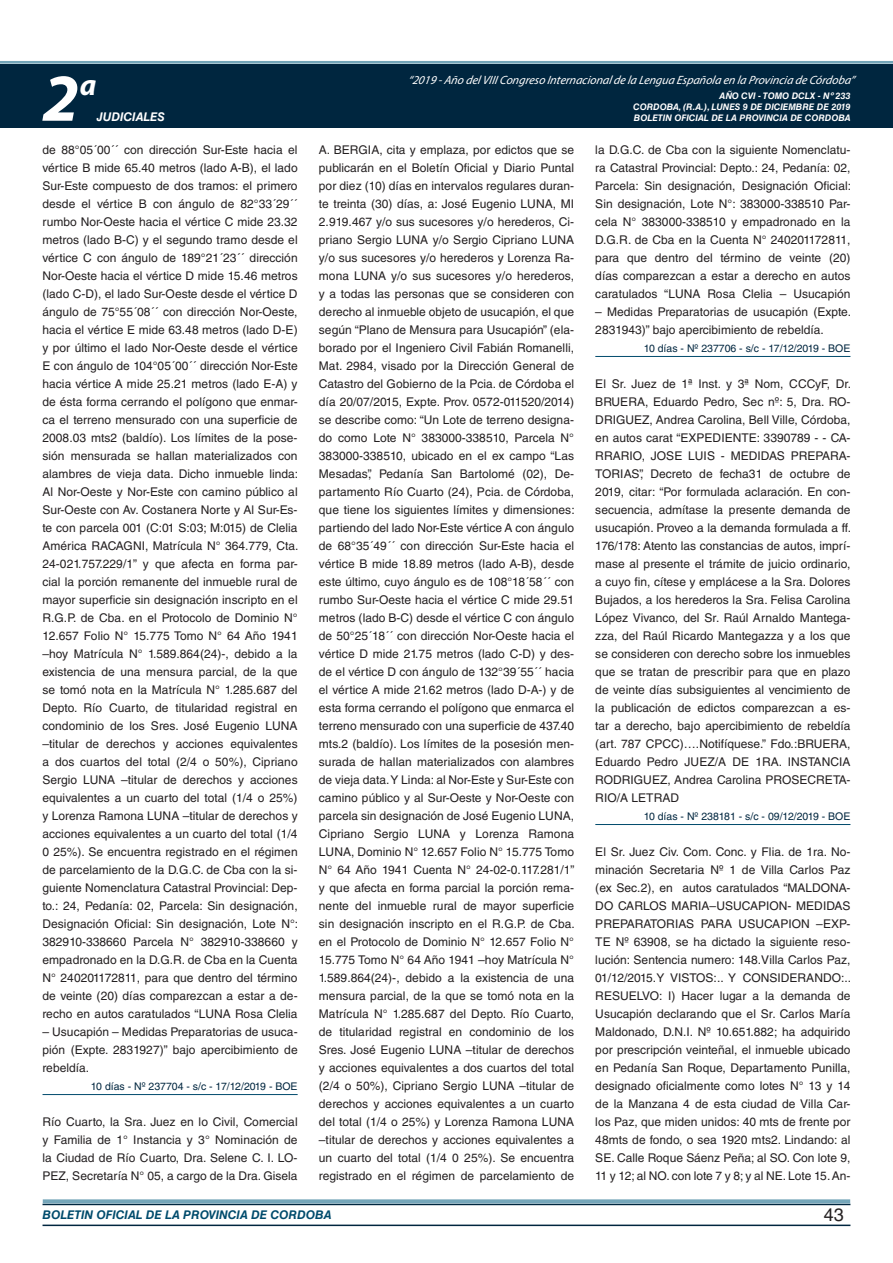
<style>
.page{position:relative;width:893px;height:1263px;background:#fff}
.page>*{position:absolute;margin:0;border:0;box-sizing:border-box;transform-origin:0 0}
.t1{font:italic 700 67.5px "Myriad Pro";color:#fff}
.t2{font:italic 700 30px "Myriad Pro";color:#fff}
.t3{font:18px "Helvetica LT Std";color:#231f20}
.t4{font:12px/18px "Helvetica LT Std";letter-spacing:.005em;color:#231f20;text-align:justify}
.t5{font:italic 12px "Myriad Pro";color:#fff}
.t6{font:italic 700 12px "Helvetica LT Std";color:#004b6c}
.t7{font:italic 700 12px "Helvetica LT Std";color:#fff}
.t8{font:10.5px "Helvetica LT Std";color:#00263f}
.t9{font:italic 700 9px/10.8px "Helvetica LT Std";color:#fff;text-align:right}
</style>
<div class="page">
<div style="left:0;top:61px;width:893px;height:6px;background:#fff;opacity:.75"></div>
<div style="left:0;top:64px;width:893px;height:64px;background:#00263f"></div>
<hr style="left:43px;top:1224px;width:807px;height:2px;background:#00263f">
<div style="left:42px;top:1198px;width:809px;height:8px;background:#fff;opacity:.75"></div>
<hr style="left:43px;top:1094px;width:255px;height:1px;background:#004b6c">
<hr style="left:595px;top:356px;width:255px;height:1px;background:#004b6c">
<hr style="left:595px;top:824px;width:255px;height:1px;background:#004b6c">
<h2 class="t2" style="left:80px;top:66px;width:18px">a</h2>
<p class="t5" style="left:408px;top:72px;width:448px">“2019 -Año delVIIICongreso Internacionalde la Lengua Esp añola en la Provincia de Córdoba”</p>
<h1 class="t1" style="left:43px;top:54px;width:38px">2</h1>
<p class="t9" style="left:633px;top:91px;width:219px">AÑO CVI - TOMO DCLX - Nº 233<br>CORDOBA, (R.A.), LUNES 9 DE DICIEMBRE DE 2019</p>
<p class="t7" style="left:97px;top:110px;width:70px">JUDICIALES</p>
<p class="t9" style="left:634px;top:112px;width:218px">BOLETIN OFICIAL DE LA PROVINCIA DE CORDOBA</p>
<p class="t4" style="left:43px;top:141px;width:257px">de 88°05´00´´ con dirección Sur-Este hacia el vértice B mide 65.40 metros (lado A-B), el lado Sur-Este compuesto de dos tramos: el primero desde el vértice B con ángulo de 82°33´29´´ rumbo Nor-Oeste hacia el vértice C mide 23.32 metros (lado B-C) y el segundo tramo desde el vértice C con ángulo de 189°21´23´´ dirección Nor-Oeste hacia el vértice D mide 15.46 metros (lado C-D), el lado Sur-Oeste desde el vértice D ángulo de 75°55´08´´ con dirección Nor-Oeste, hacia el vértice E mide 63.48 metros (lado D-E) y por último el lado Nor-Oeste desde el vértice E con ángulo de 104°05´00´´ dirección Nor-Este hacia vértice A mide 25.21 metros (lado E-A) y de ésta forma cerrando el polígono que enmar&shy;ca el terreno mensurado con una superficie de 2008.03 mts2 (baldío). Los límites de la pose&shy;sión mensurada se hallan materializados con alambres de vieja data. Dicho inmueble linda:<br>Al Nor-Oeste y Nor-Este con camino público al Sur-Oeste con Av. Costanera Norte y Al Sur-Es&shy;te con parcela 001 (C:01 S:03; M:015) de Clelia América RACAGNI, Matrícula N° 364.779, Cta.<br>24-021.757.229/1” y que afecta en forma par&shy;cial la porción remanente del inmueble rural de mayor superficie sin designación inscripto en el R.G.P. de Cba. en el Protocolo de Dominio N° 12.657 Folio N° 15.775 Tomo N° 64 Año 1941 –hoy Matrícula N° 1.589.864(24)-, debido a la existencia de una mensura parcial, de la que se tomó nota en la Matrícula N° 1.285.687 del Depto. Río Cuarto, de titularidad registral en condominio de los Sres. José Eugenio LUNA –titular de derechos y acciones equivalentes a dos cuartos del total (2/4 o 50%), Cipriano Sergio LUNA –titular de derechos y acciones equivalentes a un cuarto del total (1/4 o 25%) y Lorenza Ramona LUNA –titular de derechos y acciones equivalentes a un cuarto del total (1/4<br>0 25%). Se encuentra registrado en el régimen de parcelamiento de la D.G.C. de Cba con la si&shy;guiente Nomenclatura Catastral Provincial: Dep&shy;to.: 24, Pedanía: 02, Parcela: Sin designación, Designación Oficial: Sin designación, Lote N°:<br>382910-338660 Parcela N° 382910-338660 y empadronado en la D.G.R. de Cba en la Cuenta N° 240201172811, para que dentro del término de veinte (20) días comparezcan a estar a de&shy;recho en autos caratulados “LUNA Rosa Clelia</p>
<p class="t4" style="left:43px;top:1023px;width:257px">– Usucapión – Medidas Preparatorias de usuca&shy;pión (Expte. 2831927)” bajo apercibimiento de rebeldía.</p>
<p class="t8" style="left:91px;top:1080px;width:208px">10 días - Nº 237704 - s/c - 17/12/2019 - BOE</p>
<p class="t4" style="left:43px;top:1113px;width:257px">Río Cuarto, la Sra. Juez en lo Civil, Comercial y Familia de 1° Instancia y 3° Nominación de la Ciudad de Río Cuarto, Dra. Selene C. I. LO-PEZ, Secretaría N° 05, a cargo de la Dra. Gisela</p>
<p class="t4" style="left:319px;top:141px;width:257px">A. BERGIA, cita y emplaza, por edictos que se publicarán en el Boletín Oficial y Diario Puntal por diez (10) días en intervalos regulares duran&shy;te treinta (30) días, a: José Eugenio LUNA, MI 2.919.467 y/o sus sucesores y/o herederos, Ci&shy;priano Sergio LUNA y/o Sergio Cipriano LUNA y/o sus sucesores y/o herederos y Lorenza Ra&shy;mona LUNA y/o sus sucesores y/o herederos, y a todas las personas que se consideren con derecho al inmueble objeto de usucapión, el que según “Plano de Mensura para Usucapión” (ela&shy;borado por el Ingeniero Civil Fabián Romanelli, Mat. 2984, visado por la Dirección General de Catastro del Gobierno de la Pcia. de Córdoba el día 20/07/2015, Expte. Prov. 0572-011520/2014) se describe como: “Un Lote de terreno designa&shy;do como Lote N° 383000-338510, Parcela N° 383000-338510, ubicado en el ex campo “Las Mesadas”, Pedanía San Bartolomé (02), De&shy;partamento Río Cuarto (24), Pcia. de Córdoba, que tiene los siguientes límites y dimensiones: partiendo del lado Nor-Este vértice A con ángulo de 68°35´49´´ con dirección Sur-Este hacia el vértice B mide 18.89 metros (lado A-B), desde este último, cuyo ángulo es de 108°18´58´´ con rumbo Sur-Oeste hacia el vértice C mide 29.51 metros (lado B-C) desde el vértice C con ángulo de 50°25´18´´ con dirección Nor-Oeste hacia el vértice D mide 21.75 metros (lado C-D) y des&shy;de el vértice D con ángulo de 132°39´55´´ hacia el vértice A mide 21.62 metros (lado D-A-) y de esta forma cerrando el polígono que enmarca el terreno mensurado con una superficie de 437.40 mts.2 (baldío). Los límites de la posesión men&shy;surada de hallan materializados con alambres de vieja data. Y Linda: al Nor-Este y Sur-Este con camino público y al Sur-Oeste y Nor-Oeste con parcela sin designación de José Eugenio LUNA, Cipriano Sergio LUNA y Lorenza Ramona LUNA, Dominio N° 12.657 Folio N° 15.775 Tomo N° 64 Año 1941 Cuenta N° 24-02-0.117.281/1” y que afecta en forma parcial la porción rema&shy;nente del inmueble rural de mayor superficie sin designación inscripto en el R.G.P. de Cba. en el Protocolo de Dominio N° 12.657 Folio N° 15.775 Tomo N° 64 Año 1941 –hoy Matrícula N° 1.589.864(24)-, debido a la existencia de una mensura parcial, de la que se tomó nota en la Matrícula N° 1.285.687 del Depto. Río Cuarto, de titularidad registral en condominio de los Sres. José Eugenio LUNA –titular de derechos y acciones equivalentes a dos cuartos del total (2/4 o 50%), Cipriano Sergio LUNA –titular de derechos y acciones equivalentes a un cuarto del total (1/4 o 25%) y Lorenza Ramona LUNA –titular de derechos y acciones equivalentes a un cuarto del total (1/4 0 25%). Se encuentra registrado en el régimen de parcelamiento de</p>
<p class="t4" style="left:595px;top:141px;width:257px">la D.G.C. de Cba con la siguiente Nomenclatu&shy;ra Catastral Provincial: Depto.: 24, Pedanía: 02, Parcela: Sin designación, Designación Oficial:<br>Sin designación, Lote N°: 383000-338510 Par&shy;cela N° 383000-338510 y empadronado en la D.G.R. de Cba en la Cuenta N° 240201172811, para que dentro del término de veinte (20) días comparezcan a estar a derecho en autos caratulados “LUNA Rosa Clelia – Usucapión</p>
<p class="t4" style="left:595px;top:303px;width:257px">– Medidas Preparatorias de usucapión (Expte.<br>2831943)” bajo apercibimiento de rebeldía.</p>
<p class="t8" style="left:644px;top:342px;width:208px">10 días - Nº 237706 - s/c - 17/12/2019 - BOE</p>
<p class="t4" style="left:595px;top:375px;width:257px">El Sr. Juez de 1ª Inst. y 3ª Nom, CCCyF, Dr.<br>BRUERA, Eduardo Pedro, Sec nº: 5, Dra. RO-DRIGUEZ, Andrea Carolina, Bell Ville, Córdoba, en autos carat “EXPEDIENTE: 3390789 - - CA-RRARIO, JOSE LUIS - MEDIDAS PREPARA-TORIAS”, Decreto de fecha31 de octubre de 2019, citar: “Por formulada aclaración. En con&shy;secuencia, admítase la presente demanda de usucapión. Proveo a la demanda formulada a ff.<br>176/178: Atento las constancias de autos, imprí&shy;mase al presente el trámite de juicio ordinario, a cuyo fin, cítese y emplácese a la Sra. Dolores Bujados, a los herederos la Sra. Felisa Carolina López Vivanco, del Sr. Raúl Arnaldo Mantega&shy;zza, del Raúl Ricardo Mantegazza y a los que se consideren con derecho sobre los inmuebles que se tratan de prescribir para que en plazo de veinte días subsiguientes al vencimiento de la publicación de edictos comparezcan a es&shy;tar a derecho, bajo apercibimiento de rebeldía (art. 787 CPCC)….Notifíquese.” Fdo.:BRUERA, Eduardo Pedro JUEZ/A DE 1RA. INSTANCIA RODRIGUEZ, Andrea Carolina PROSECRETA-RIO/A LETRAD</p>
<p class="t8" style="left:644px;top:810px;width:208px">10 días - Nº 238181 - s/c - 09/12/2019 - BOE</p>
<p class="t4" style="left:595px;top:843px;width:257px">El Sr. Juez Civ. Com. Conc. y Flia. de 1ra. No&shy;minación Secretaria Nº 1 de Villa Carlos Paz (ex Sec.2), en autos caratulados “MALDONA-DO CARLOS MARIA–USUCAPION- MEDIDAS PREPARATORIAS PARA USUCAPION –EXP-TE Nº 63908, se ha dictado la siguiente reso&shy;lución: Sentencia numero: 148.Villa Carlos Paz, 01/12/2015.Y VISTOS:.. Y CONSIDERANDO:..<br>RESUELVO: I) Hacer lugar a la demanda de Usucapión declarando que el Sr. Carlos María Maldonado, D.N.I. Nº 10.651.882; ha adquirido por prescripción veinteñal, el inmueble ubicado en Pedanía San Roque, Departamento Punilla, designado oficialmente como lotes N° 13 y 14 de la Manzana 4 de esta ciudad de Villa Car&shy;los Paz, que miden unidos: 40 mts de frente por 48mts de fondo, o sea 1920 mts2. Lindando: al SE. Calle Roque Sáenz Peña; al SO. Con lote 9, 11 y 12; al NO. con lote 7 y 8; y al NE. Lote 15. An-</p>
<p class="t6" style="left:43px;top:1208px;width:290px">BOLETIN OFICIAL DE LA PROVINCIA DE CORDOBA</p>
<h3 class="t3" style="left:824px;top:1204px;width:22px">43</h3>
</div>
